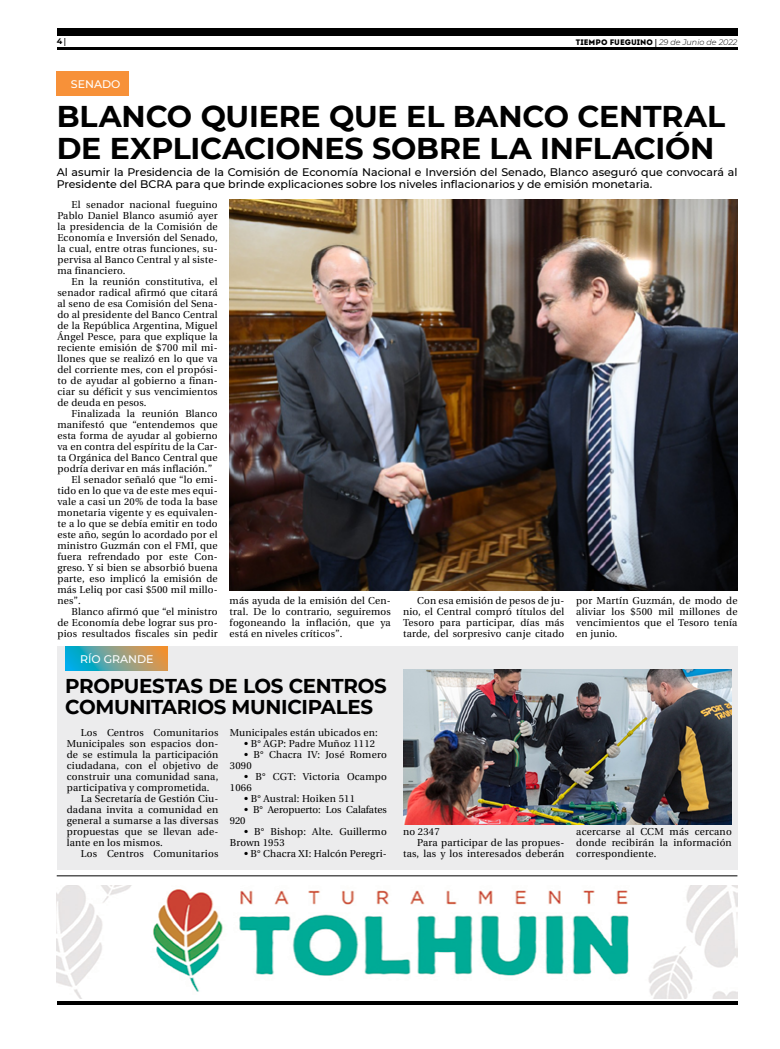
<style>
.page{position:relative;width:780px;height:1049px;background:#fff}
.page>*{position:absolute;margin:0;border:0;box-sizing:border-box;transform-origin:0 0}
.t1{font:700 30px/32px "Montserrat";letter-spacing:-.01em;color:#000}
.t2{font:700 20px/21px "Montserrat";letter-spacing:-.015em;color:#000}
.t3{font:500 11px/12px "Montserrat";color:#000}
.t4{font:500 11px "Montserrat";color:#fff}
.t5{font:10px/11px "Utopia";letter-spacing:.02em;color:#000;text-align:justify}
.t6{font:10px/11px "Utopia";letter-spacing:-.01em;color:#000}
.t7{font:italic 300 8px "Montserrat";color:#000}
.t8{font:700 8px "Montserrat";color:#000}
.s1{font-family:"Utopia"}
.s2{font-family:"Intro";font-weight:400;font-style:normal}
.s3{font-family:"Utopia";font-weight:700;font-style:normal}
</style>
<div class="page">
<hr style="left:57px;top:48px;width:680px;height:2px;background:#000">
<div style="left:57px;top:28px;width:680px;height:7px;background:#000"></div>
<hr style="left:57px;top:1001px;width:680px;height:4px;background:#000">
<img style="left:57px;top:885px;width:680px;height:114px">
<div style="left:57px;top:72px;width:72px;height:24px;background:#f79139"></div>
<hr style="left:57px;top:875px;width:680px;height:1px;background:#000">
<div style="left:57px;top:646px;width:680px;height:224px;background:#ececed"></div>
<svg style="left:66px;top:646px;width:101px;height:24px;background:#77a08f"></svg>
<img style="left:403px;top:670px;width:328px;height:155px">
<img style="left:230px;top:200px;width:507px;height:390px">
<p class="t8" style="left:57px;top:35px;width:11px">4 <span class="s1">|</span></p>
<p class="t7" style="left:576px;top:36px;width:163px"><span class="s2">TIEMPO FUEGUINO</span> <span class="s3">|</span> 29 de Junio de 2022</p>
<p class="t4" style="left:71px;top:76px;width:51px">SENADO</p>
<h1 class="t1" style="left:57px;top:99px;width:670px">BLANCO QUIERE QUE EL BANCO CENTRAL<br>DE EXPLICACIONES SOBRE LA INFLACIÓN</h1>
<p class="t3" style="left:57px;top:166px;width:682px">Al asumir la Presidencia de la Comisión de Economía Nacional e Inversión del Senado, Blanco aseguró que convocará al<br>Presidente del BCRA para que brinde explicaciones sobre los niveles inflacionarios y de emisión monetaria.</p>
<p class="t5" style="left:57px;top:199px;width:162px;text-indent:14px">El senador nacional fueguino Pablo Daniel Blanco asumió ayer la presidencia de la Comisión de Economía e Inversión del Senado, la cual, entre otras funciones, su&shy;pervisa al Banco Central y al siste&shy;ma financiero.</p>
<p class="t5" style="left:57px;top:276px;width:162px;text-indent:14px">En la reunión constitutiva, el senador radical afirmó que citará al seno de esa Comisión del Sena&shy;do al presidente del Banco Central de la República Argentina, Miguel Ángel Pesce, para que explique la reciente emisión de $700 mil mi&shy;llones que se realizó en lo que va del corriente mes, con el propósi&shy;to de ayudar al gobierno a finan&shy;ciar su déficit y sus vencimientos de deuda en pesos.</p>
<p class="t5" style="left:72px;top:408px;width:147px">Finalizada la reunión Blanco</p>
<p class="t5" style="left:57px;top:419px;width:162px">manifestó que “entendemos que</p>
<p class="t5" style="left:57px;top:430px;width:162px">esta forma de ayudar al gobierno</p>
<p class="t5" style="left:57px;top:441px;width:162px">va en contra del espíritu de la Car-</p>
<p class="t5" style="left:57px;top:452px;width:162px">ta Orgánica del Banco Central que</p>
<p class="t5" style="left:57px;top:463px;width:156px">podría derivar en más inflación.”</p>
<p class="t5" style="left:72px;top:474px;width:147px">El senador señaló que “lo emi-</p>
<p class="t5" style="left:57px;top:485px;width:162px">tido en lo que va de este mes equi-</p>
<p class="t5" style="left:57px;top:496px;width:162px">vale a casi un 20% de toda la base</p>
<p class="t5" style="left:57px;top:507px;width:162px">monetaria vigente y es equivalen-</p>
<p class="t5" style="left:57px;top:518px;width:162px">te a lo que se debía emitir en todo</p>
<p class="t5" style="left:57px;top:529px;width:162px">este año, según lo acordado por el</p>
<p class="t5" style="left:57px;top:540px;width:162px">ministro Guzmán con el FMI, que</p>
<p class="t5" style="left:57px;top:551px;width:162px">fuera refrendado por este Con-</p>
<p class="t5" style="left:57px;top:562px;width:162px">greso. Y si bien se absorbió buena</p>
<p class="t5" style="left:57px;top:573px;width:162px">parte, eso implicó la emisión de</p>
<p class="t5" style="left:57px;top:584px;width:162px">más Leliq por casi $500 mil millo-</p>
<p class="t5" style="left:57px;top:595px;width:25px">nes”.</p>
<p class="t5" style="left:72px;top:606px;width:147px">Blanco afirmó que “el ministro</p>
<p class="t5" style="left:57px;top:617px;width:162px">de Economía debe lograr sus pro-</p>
<p class="t5" style="left:57px;top:628px;width:162px">pios resultados fiscales sin pedir</p>
<p class="t4" style="left:80px;top:651px;width:75px">RÍO GRANDE</p>
<p class="t5" style="left:229px;top:595px;width:163px">más ayuda de la emisión del Cen&shy;tral. De lo contrario, seguiremos fogoneando la inflación, que ya está en niveles críticos”.</p>
<h2 class="t2" style="left:65px;top:674px;width:323px">PROPUESTAS DE LOS CENTROS<br>COMUNITARIOS MUNICIPALES</h2>
<p class="t5" style="left:81px;top:727px;width:139px">Los Centros Comunitarios</p>
<p class="t5" style="left:67px;top:738px;width:153px">Municipales son espacios don-</p>
<p class="t5" style="left:67px;top:749px;width:153px">de se estimula la participación</p>
<p class="t5" style="left:67px;top:760px;width:153px">ciudadana, con el objetivo de</p>
<p class="t5" style="left:67px;top:771px;width:153px">construir una comunidad sana,</p>
<p class="t5" style="left:67px;top:782px;width:144px">participativa y comprometida.</p>
<p class="t5" style="left:81px;top:793px;width:139px">La Secretaría de Gestión Ciu-</p>
<p class="t5" style="left:67px;top:804px;width:153px">dadana invita a comunidad en</p>
<p class="t5" style="left:67px;top:815px;width:153px">general a sumarse a las diversas</p>
<p class="t5" style="left:67px;top:826px;width:153px">propuestas que se llevan ade-</p>
<p class="t5" style="left:67px;top:837px;width:97px">lante en los mismos.</p>
<p class="t5" style="left:81px;top:848px;width:139px">Los Centros Comunitarios</p>
<p class="t5" style="left:230px;top:727px;width:149px">Municipales están ubicados en:</p>
<p class="t5" style="left:244px;top:738px;width:133px">• B° AGP: Padre Muñoz 1112</p>
<p class="t5" style="left:230px;top:749px;width:158px;text-indent:14px">• B° Chacra IV: José Romero<br>3090</p>
<p class="t5" style="left:230px;top:771px;width:158px;text-indent:14px">• B° CGT: Victoria Ocampo<br>1066</p>
<p class="t5" style="left:244px;top:793px;width:112px">• B° Austral: Hoiken 511</p>
<p class="t6" style="left:230px;top:804px;width:158px;text-indent:14px">• B° Aeropuerto: Los Calafates<br>920</p>
<p class="t5" style="left:230px;top:826px;width:158px;text-indent:14px">• B° Bishop: Alte. Guillermo<br>Brown 1953</p>
<p class="t5" style="left:244px;top:848px;width:144px">• B° Chacra XI: Halcón Peregri-</p>
<p class="t5" style="left:403px;top:595px;width:163px;text-indent:14px">Con esa emisión de pesos de ju&shy;nio, el Central compró títulos del Tesoro para participar, días más tarde, del sorpresivo canje citado</p>
<p class="t5" style="left:576px;top:595px;width:163px">por Martín Guzmán, de modo de aliviar los $500 mil millones de vencimientos que el Tesoro tenía en junio.</p>
<p class="t5" style="left:403px;top:826px;width:38px">no 2347</p>
<p class="t5" style="left:417px;top:837px;width:148px">Para participar de las propues-</p>
<p class="t5" style="left:403px;top:848px;width:163px">tas, las y los interesados deberán</p>
<p class="t5" style="left:576px;top:826px;width:157px">acercarse al CCM más cercano donde recibirán la información correspondiente.</p>
</div>
